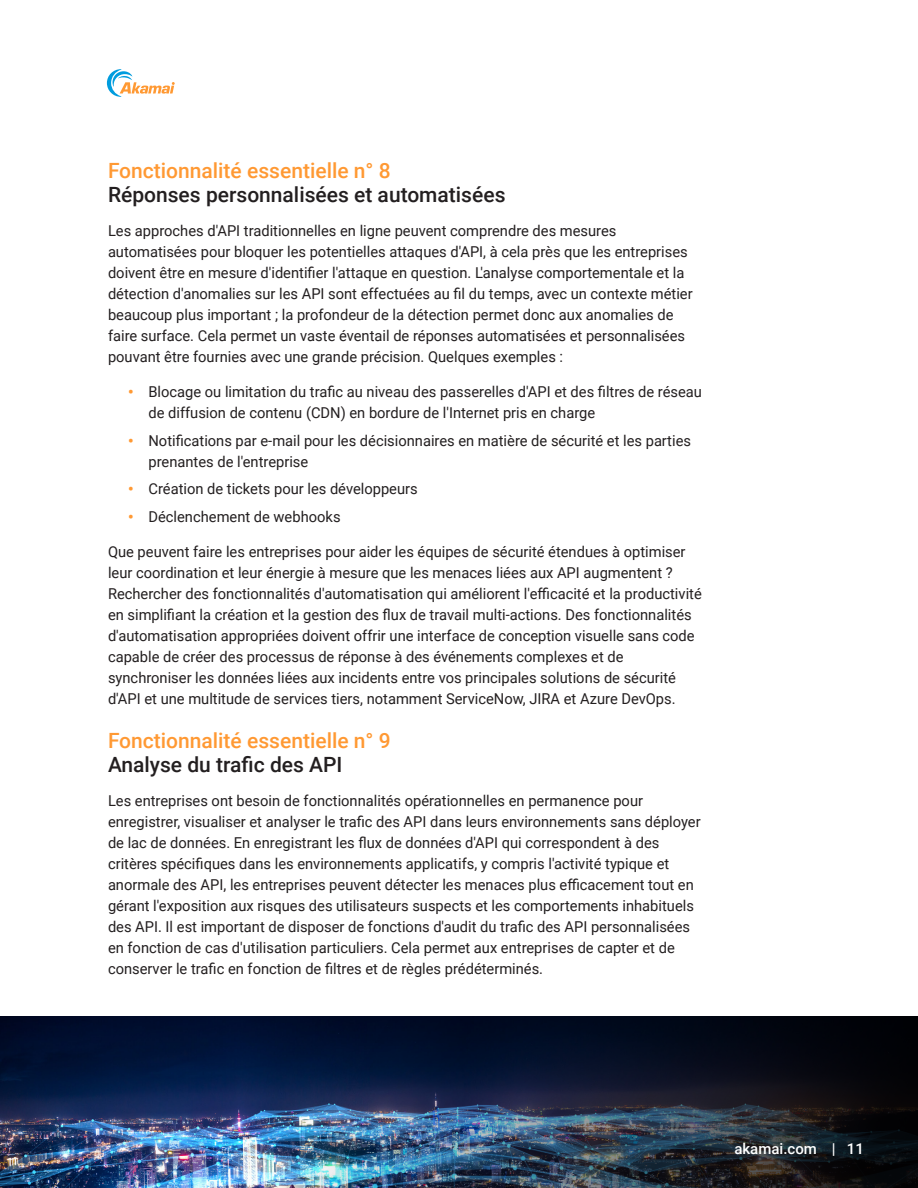
<style>
.page{position:relative;width:918px;height:1188px;background:#fff}
.page>*{position:absolute;margin:0;border:0;box-sizing:border-box;transform-origin:0 0}
.H2_-_Subheading{font:500 21px "Roboto";color:#231f20}
.H2_-_Subheading-2{font:500 21px "Roboto";color:#f93}
.Body{font:15px/21px "Roboto";color:#231f20}
.t1{font:500 15px "Roboto";color:#fff}
.s1{font-weight:900;color:#f93}
</style>
<div class="page">
<svg style="left:107px;top:69px;width:68px;height:28px"></svg>
<img style="left:0;top:1017px;width:918px;height:171px">
<p class="H2_-_Subheading-2" style="left:108px;top:156px;width:284px">Fonctionnalité essentielle n° 8</p>
<p class="H2_-_Subheading" style="left:108px;top:180px;width:399px">Réponses personnalisées et automatisées</p>
<p class="Body" style="left:108px;top:220px;width:586px">Les approches d'API traditionnelles en ligne peuvent comprendre des mesures automatisées pour bloquer les potentielles attaques d'API, à cela près que les entreprises doivent être en mesure d'identifier l'attaque en question. L'analyse comportementale et la détection d'anomalies sur les API sont effectuées au fil du temps, avec un contexte métier beaucoup plus important ; la profondeur de la détection permet donc aux anomalies de faire surface. Cela permet un vaste éventail de réponses automatisées et personnalisées pouvant être fournies avec une grande précision. Quelques exemples :</p>
<p class="Body" style="left:148px;top:380px;width:555px;text-indent:-20px"><span class="s1">•</span> Blocage ou limitation du trafic au niveau des passerelles d'API et des filtres de réseau de diffusion de contenu (CDN) en bordure de l'Internet pris en charge</p>
<p class="Body" style="left:148px;top:429px;width:544px;text-indent:-20px"><span class="s1">•</span> Notifications par e-mail pour les décisionnaires en matière de sécurité et les parties prenantes de l'entreprise</p>
<p class="Body" style="left:128px;top:478px;width:291px"><span class="s1">•</span> Création de tickets pour les développeurs</p>
<p class="Body" style="left:128px;top:506px;width:214px"><span class="s1">•</span> Déclenchement de webhooks</p>
<p class="Body" style="left:108px;top:540px;width:595px">Que peuvent faire les entreprises pour aider les équipes de sécurité étendues à optimiser leur coordination et leur énergie à mesure que les menaces liées aux API augmentent ?<br>Rechercher des fonctionnalités d'automatisation qui améliorent l'efficacité et la productivité en simplifiant la création et la gestion des flux de travail multi-actions. Des fonctionnalités d'automatisation appropriées doivent offrir une interface de conception visuelle sans code capable de créer des processus de réponse à des événements complexes et de synchroniser les données liées aux incidents entre vos principales solutions de sécurité d'API et une multitude de services tiers, notamment ServiceNow, JIRA et Azure DevOps.</p>
<p class="H2_-_Subheading-2" style="left:108px;top:726px;width:284px">Fonctionnalité essentielle n° 9</p>
<p class="H2_-_Subheading" style="left:108px;top:750px;width:236px">Analyse du trafic des API</p>
<p class="Body" style="left:108px;top:790px;width:594px">Les entreprises ont besoin de fonctionnalités opérationnelles en permanence pour enregistrer, visualiser et analyser le trafic des API dans leurs environnements sans déployer de lac de données. En enregistrant les flux de données d'API qui correspondent à des critères spécifiques dans les environnements applicatifs, y compris l'activité typique et anormale des API, les entreprises peuvent détecter les menaces plus efficacement tout en gérant l'exposition aux risques des utilisateurs suspects et les comportements inhabituels des API. Il est important de disposer de fonctions d'audit du trafic des API personnalisées en fonction de cas d'utilisation particuliers. Cela permet aux entreprises de capter et de conserver le trafic en fonction de filtres et de règles prédéterminés.</p>
<p class="t1" style="left:734px;top:1139px;width:131px">akamai.com | 11</p>
</div>
